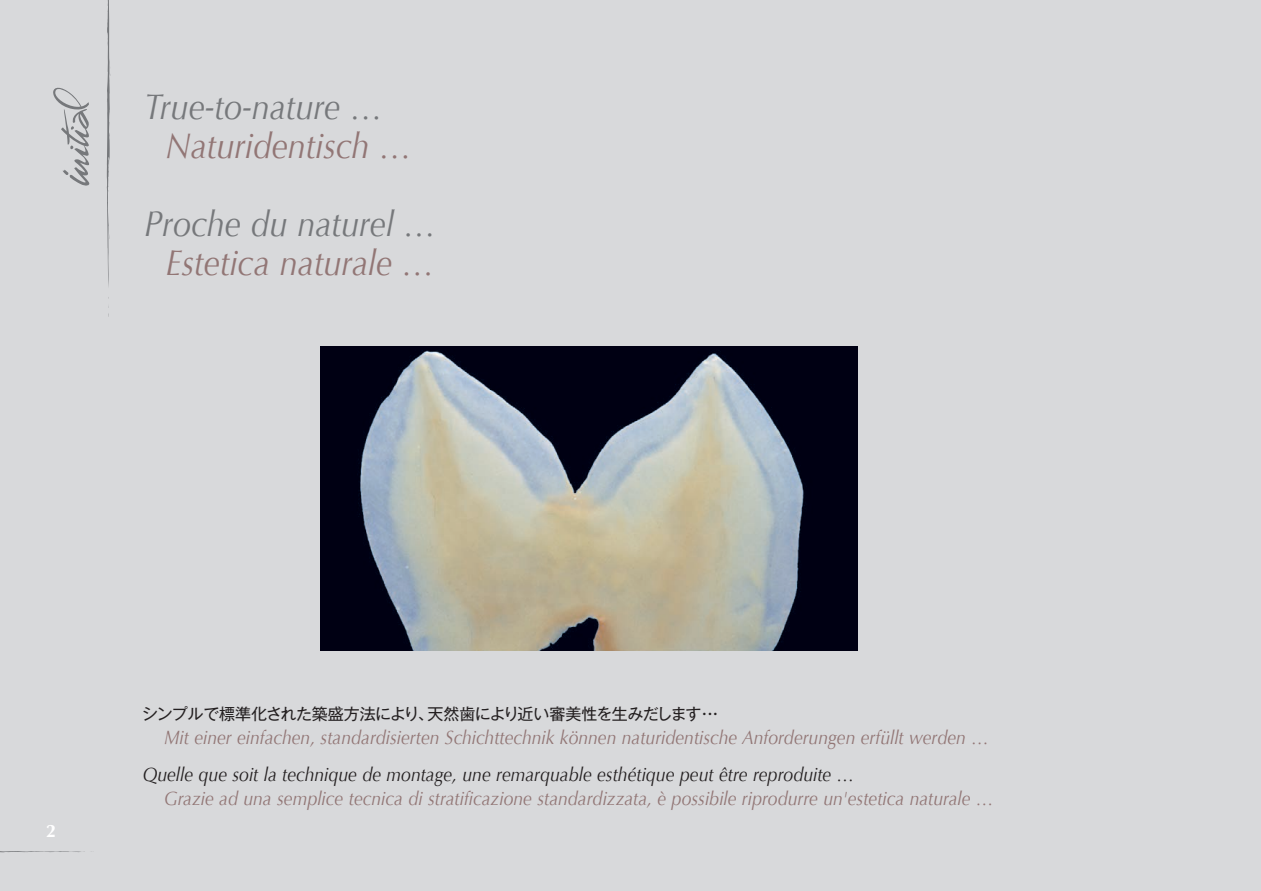
<style>
.page{position:relative;width:1261px;height:891px;background:#fff}
.page>*{position:absolute;margin:0;border:0;box-sizing:border-box;transform-origin:0 0}
.t1{font:italic 36px "Optima";color:#927675;scale:.9 1}
.t2{font:italic 36px "Optima";color:#76787b;scale:.9 1}
.t3{font:italic 19.5px "Optima";color:#927675;scale:.9 1}
.t4{font:italic 19.5px "Optima";color:#231f20;scale:.9 1}
.t5{font:700 18px "Optima";color:#fff}
.t6{font:15.9px "Gothic MB101 Pr 6 N";letter-spacing:-.025em;color:#231f20}
</style>
<div class="page">
<div style="left:0;top:0;width:1261px;height:890px;background:#d8d9db"></div>
<svg style="left:107px;top:0;width:4px;height:287px"></svg>
<svg style="left:53px;top:87px;width:37px;height:99px"></svg>
<svg style="left:0;top:851px;width:92px;height:2px"></svg>
<img style="left:321px;top:346px;width:537px;height:304px">
<h1 class="t2" style="left:144px;top:86px;width:267px">True-to-nature …</h1>
<h1 class="t1" style="left:165px;top:125px;width:275px">Naturidentisch …</h1>
<h1 class="t2" style="left:144px;top:203px;width:326px">Proche du naturel …</h1>
<h1 class="t1" style="left:165px;top:242px;width:300px">Estetica naturale …</h1>
<p class="t5" style="left:46px;top:820px;width:12px">2</p>
<p class="t6" style="left:142px;top:700px;width:583px">シンプルで標準化された築盛方法により、天然歯により近い審美性を生みだします・・・</p>
<p class="t3" style="left:164px;top:726px;width:918px">Mit einer einfachen, standardisierten Schichttechnik können naturidentische Anforderungen erfüllt werden …</p>
<p class="t4" style="left:143px;top:762px;width:792px">Quelle que soit la technique de montage, une remarquable esthétique peut être reproduite …</p>
<p class="t3" style="left:164px;top:786px;width:923px">Grazie ad una semplice tecnica di stratificazione standardizzata, è possibile riprodurre un'estetica naturale …</p>
</div>
